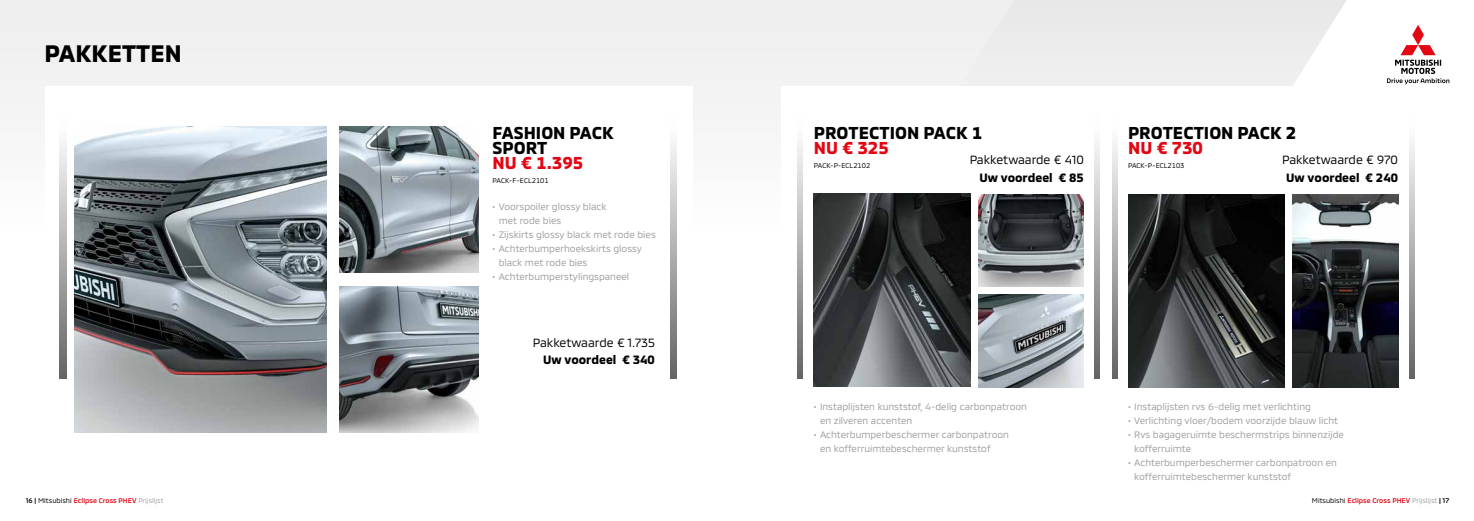
<style>
.page{position:relative;width:1474px;height:521px;background:#fff}
.page>*{position:absolute;margin:0;border:0;box-sizing:border-box;transform-origin:0 0}
.t1{font:700 24.24px "MMCOFFICE";color:#000}
.t2{font:700 17.5px/15px "MMCOFFICE";color:#000}
.t3{font:700 17.5px "MMCOFFICE";color:#e30613}
.t4{font:12.25px "MMC";color:#000}
.t5{font:700 12.25px "MMCOFFICE";color:#000}
.t6{font:9.62px/14px "MMC";color:#9d9d9c}
.t7{font:500 7px "MMC";color:#e30613}
.t8{font:7px "MMCOFFICE";color:#000}
.s1{color:#000}
.s2{font-weight:400;color:#000}
.s3{font-weight:400;color:#9d9d9c}
</style>
<div class="page">
<svg style="left:1022px;top:0;width:325px;height:86px;fill:#ececec"></svg>
<div style="left:0;top:0;width:1022px;height:120px;background:#f0f0f0"></div>
<div style="left:781px;top:87px;width:648px;height:375px;background:#fff"></div>
<div style="left:45px;top:87px;width:647px;height:375px;background:#fff"></div>
<div style="left:60px;top:112px;width:617px;height:267px;background:linear-gradient(to bottom,#fff,#646464)"></div>
<div style="left:797px;top:112px;width:303px;height:267px;background:linear-gradient(to bottom,#fff,#646464)"></div>
<div style="left:1111px;top:112px;width:303px;height:267px;background:linear-gradient(to bottom,#fff,#646464)"></div>
<div style="left:67px;top:112px;width:603px;height:291px;background:#fff"></div>
<div style="left:803px;top:112px;width:291px;height:291px;background:#fff"></div>
<div style="left:1117px;top:112px;width:291px;height:291px;background:#fff"></div>
<img style="left:74px;top:126px;width:252px;height:307px">
<img style="left:340px;top:286px;width:139px;height:147px">
<img style="left:340px;top:126px;width:139px;height:147px">
<img style="left:814px;top:193px;width:156px;height:194px">
<img style="left:978px;top:295px;width:105px;height:92px">
<img style="left:978px;top:194px;width:105px;height:93px">
<img style="left:1128px;top:194px;width:156px;height:193px">
<img style="left:1292px;top:194px;width:105px;height:193px">
<svg style="left:1387px;top:25px;width:62px;height:60px"></svg>
<h1 class="t1" style="left:45px;top:34px;width:139px">PAKKETTEN</h1>
<h2 class="t2" style="left:492px;top:123px;width:123px">FASHION PACK<br>SPORT</h2>
<h2 class="t3" style="left:492px;top:149px;width:92px">NU € 1.395</h2>
<p class="t8" style="left:492px;top:175px;width:57px">PACK-F-ECL2101</p>
<p class="t6" style="left:499px;top:198px;width:109px;text-indent:-6px">• Voorspoiler glossy black met rode bies</p>
<p class="t6" style="left:492px;top:226px;width:165px">• Zijskirts glossy black met rode bies</p>
<p class="t6" style="left:499px;top:240px;width:145px;text-indent:-6px">• Achterbumperhoekskirts glossy black met rode bies</p>
<p class="t6" style="left:492px;top:268px;width:138px">• Achterbumperstylingspaneel</p>
<p class="t4" style="left:533px;top:332px;width:123px">Pakketwaarde € 1.735</p>
<p class="t5" style="left:543px;top:350px;width:113px">Uw voordeel € 340</p>
<h2 class="t2" style="left:814px;top:123px;width:170px">PROTECTION PACK 1</h2>
<h2 class="t3" style="left:814px;top:134px;width:77px">NU € 325</h2>
<p class="t8" style="left:814px;top:160px;width:58px">PACK-P-ECL2102</p>
<p class="t4" style="left:969px;top:150px;width:116px">Pakketwaarde € 410</p>
<p class="t5" style="left:979px;top:168px;width:106px">Uw voordeel € 85</p>
<h2 class="t2" style="left:1128px;top:123px;width:170px">PROTECTION PACK 2</h2>
<h2 class="t3" style="left:1128px;top:134px;width:77px">NU € 730</h2>
<p class="t8" style="left:1128px;top:160px;width:58px">PACK-P-ECL2103</p>
<p class="t4" style="left:1281px;top:150px;width:117px">Pakketwaarde € 970</p>
<p class="t5" style="left:1286px;top:168px;width:113px">Uw voordeel € 240</p>
<p class="t6" style="left:820px;top:398px;width:208px;text-indent:-6px">• Instaplijsten kunststof, 4-delig carbonpatroon en zilveren accenten</p>
<p class="t6" style="left:820px;top:426px;width:190px;text-indent:-6px">• Achterbumperbeschermer carbonpatroon en kofferruimtebeschermer kunststof</p>
<p class="t6" style="left:1128px;top:398px;width:184px">• Instaplijsten rvs 6-delig met verlichting</p>
<p class="t6" style="left:1128px;top:412px;width:212px">• Verlichting vloer/bodem voorzijde blauw licht</p>
<p class="t6" style="left:1134px;top:426px;width:211px;text-indent:-6px">• Rvs bagageruimte beschermstrips binnenzijde kofferruimte</p>
<p class="t6" style="left:1134px;top:454px;width:204px;text-indent:-6px">• Achterbumperbeschermer carbonpatroon en kofferruimtebeschermer kunststof</p>
<p class="t7" style="left:26px;top:495px;width:139px"><span class="s1">16 |</span> <span class="s2">Mitsubishi</span> Eclipse Cross PHEV <span class="s3">Prijslijst</span></p>
<p class="t7" style="left:1311px;top:495px;width:139px"><span class="s2">Mitsubishi</span> Eclipse Cross PHEV <span class="s3">Prijslijst</span> <span class="s1">| 17</span></p>
</div>
